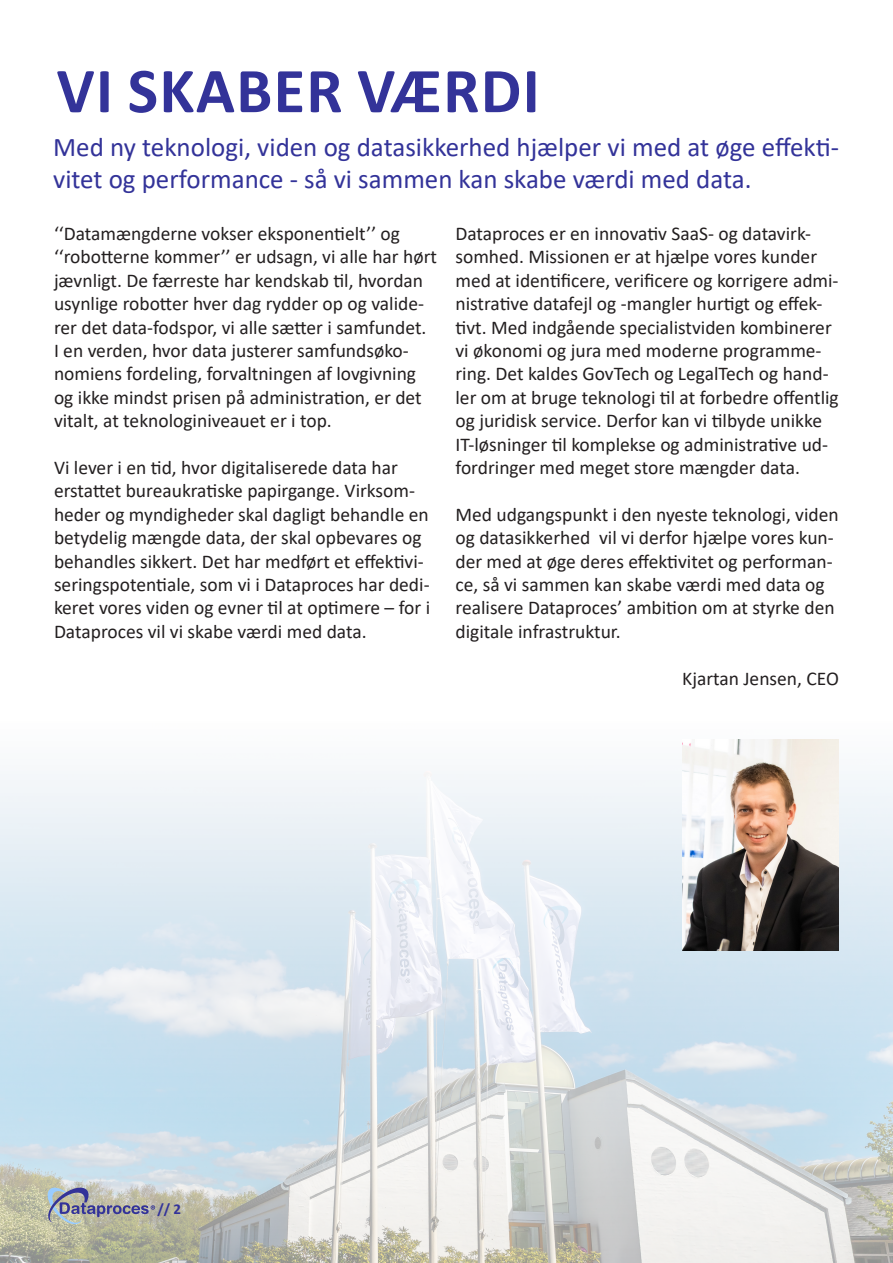
<style>
.page{position:relative;width:893px;height:1263px;background:#fff}
.page>*{position:absolute;margin:0;border:0;box-sizing:border-box;transform-origin:0 0}
.Hvid_overskrift_1{font:700 64.5px "Calibri";letter-spacing:.02em;color:#339}
.Mørk_blå_overskrift{font:27px/32.4px "Calibri";color:#339}
.t1{font:19.5px/23.4px "Calibri";color:#231f20}
.Mørk_blå_overskrift-2{font:700 15px "Calibri";color:#339}
</style>
<div class="page">
<img style="left:0;top:739px;width:893px;height:524px">
<img style="left:683px;top:740px;width:156px;height:211px">
<svg style="left:48px;top:1187px;width:107px;height:37px;background:#a7a8ab"></svg>
<p class="Hvid_overskrift_1" style="left:57px;top:45px;width:485px">VI SKABER VÆRDI</p>
<p class="Mørk_blå_overskrift" style="left:53px;top:130px;width:787px">Med ny teknologi, viden og datasikkerhed hjælper vi med at øge effekti&shy;vitet og performance - så vi sammen kan skabe værdi med data.</p>
<p class="t1" style="left:54px;top:221px;width:385px">‘‘Datamængderne vokser eksponentielt’’ og ‘‘robotterne kommer’’ er udsagn, vi alle har hørt jævnligt. De færreste har kendskab til, hvordan usynlige robotter hver dag rydder op og valide&shy;rer det data-fodspor, vi alle sætter i samfundet.<br>I en verden, hvor data justerer samfundsøko&shy;nomiens fordeling, forvaltningen af lovgivning og ikke mindst prisen på administration, er det vitalt, at teknologiniveauet er i top.</p>
<p class="t1" style="left:54px;top:455px;width:378px">Vi lever i en tid, hvor digitaliserede data har erstattet bureaukratiske papirgange. Virksom&shy;heder og myndigheder skal dagligt behandle en betydelig mængde data, der skal opbevares og behandles sikkert. Det har medført et effektivi&shy;seringspotentiale, som vi i Dataproces har dedi&shy;keret vores viden og evner til at optimere – for i Dataproces vil vi skabe værdi med data.</p>
<p class="t1" style="left:455px;top:221px;width:385px">Dataproces er en innovativ SaaS- og datavirk&shy;somhed. Missionen er at hjælpe vores kunder med at identificere, verificere og korrigere admi&shy;nistrative datafejl og -mangler hurtigt og effek&shy;tivt. Med indgående specialistviden kombinerer vi økonomi og jura med moderne programme&shy;ring. Det kaldes GovTech og LegalTech og hand&shy;ler om at bruge teknologi til at forbedre offentlig og juridisk service. Derfor kan vi tilbyde unikke IT-løsninger til komplekse og administrative ud&shy;fordringer med meget store mængder data.</p>
<p class="t1" style="left:455px;top:502px;width:385px">Med udgangspunkt i den nyeste teknologi, viden og datasikkerhed vil vi derfor hjælpe vores kun&shy;der med at øge deres effektivitet og performan&shy;ce, så vi sammen kan skabe værdi med data og realisere Dataproces’ ambition om at styrke den digitale infrastruktur.</p>
<p class="t1" style="left:682px;top:666px;width:158px">Kjartan Jensen, CEO</p>
<p class="Mørk_blå_overskrift-2" style="left:157px;top:1199px;width:25px">// 2</p>
</div>
